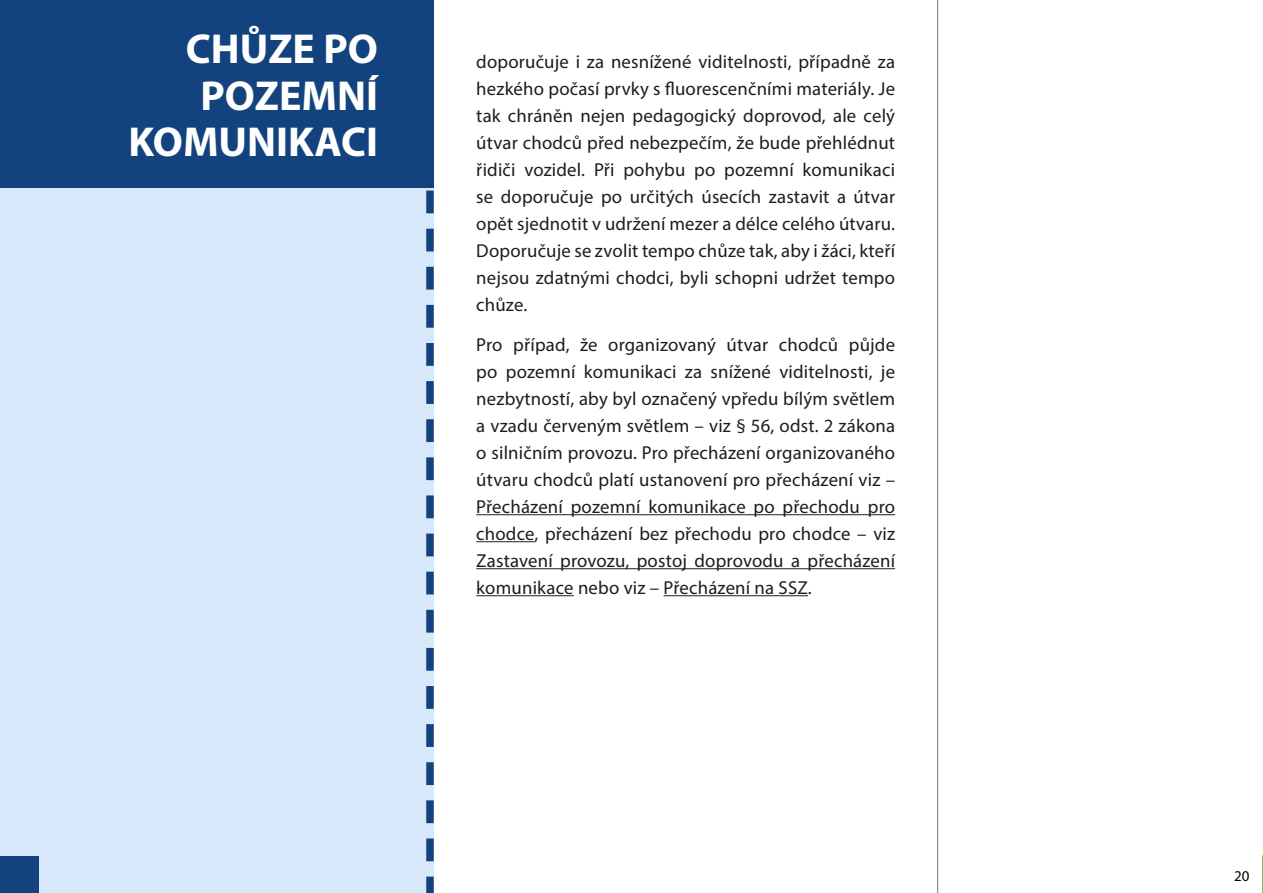
<style>
.page{position:relative;width:1263px;height:893px;background:#fff}
.page>*{position:absolute;margin:0;border:0;box-sizing:border-box;transform-origin:0 0}
.t1{font:700 42px/46.5px "Myriad Pro";color:#fff;text-align:right}
.t2{font:18.75px/27px "Myriad Pro";letter-spacing:.01em;color:#1d1d1b;text-align:justify}
.t3{font:15px "Myriad Pro";color:#020304}
</style>
<div class="page">
<hr style="left:937px;top:0;width:1px;height:893px;background:#787878">
<div style="left:0;top:0;width:434px;height:893px;background:#d6e8f9"></div>
<div style="left:0;top:0;width:434px;height:187px;background:#13437f"></div>
<hr style="left:476px;top:514px;width:419px;height:1px;background:#1d1d1b">
<hr style="left:476px;top:541px;width:58px;height:1px;background:#1d1d1b">
<hr style="left:476px;top:568px;width:419px;height:1px;background:#1d1d1b">
<hr style="left:476px;top:595px;width:98px;height:1px;background:#1d1d1b">
<hr style="left:664px;top:595px;width:144px;height:1px;background:#1d1d1b">
<div style="left:0;top:856px;width:38px;height:37px;background:#13437f"></div>
<svg style="left:426px;top:187px;width:8px;height:706px"></svg>
<svg style="left:1262px;top:855px;width:1px;height:38px"></svg>
<p class="t1" style="left:129px;top:25px;width:251px">CHŮZE PO<br>POZEMNÍ<br>KOMUNIKACI</p>
<p class="t2" style="left:476px;top:48px;width:420px">doporučuje i za nesnížené viditelnosti, případně za hezkého počasí prvky s fluorescenčními materiály. Je tak chráněn nejen pedagogický doprovod, ale celý útvar chodců před nebezpečím, že bude přehlédnut řidiči vozidel. Při pohybu po pozemní komunikaci se doporučuje po určitých úsecích zastavit a útvar opět sjednotit v udržení mezer a délce celého útvaru.<br>Doporučuje se zvolit tempo chůze tak, aby i žáci, kteří nejsou zdatnými chodci, byli schopni udržet tempo chůze.</p>
<p class="t2" style="left:476px;top:331px;width:420px">Pro případ, že organizovaný útvar chodců půjde po pozemní komunikaci za snížené viditelnosti, je nezbytností, aby byl označený vpředu bílým světlem a vzadu červeným světlem – viz § 56, odst. 2 zákona o silničním provozu. Pro přecházení organizovaného útvaru chodců platí ustanovení pro přecházení viz – Přecházení pozemní komunikace po přechodu pro chodce, přecházení bez přechodu pro chodce – viz Zastavení provozu, postoj doprovodu a přecházení komunikace nebo viz – Přecházení na SSZ.</p>
<p class="t3" style="left:1234px;top:866px;width:17px">20</p>
</div>
